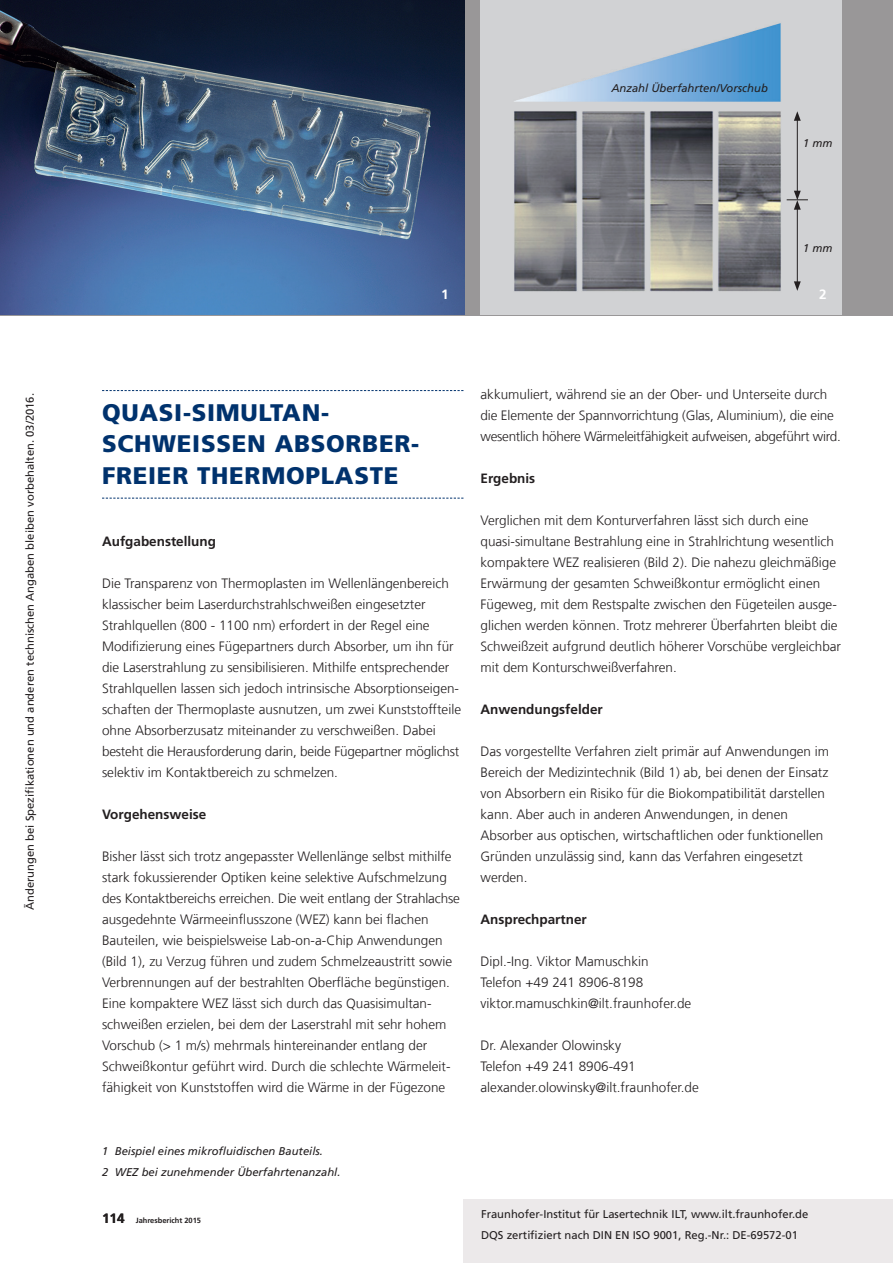
<style>
.page{position:relative;width:893px;height:1263px;background:#fff}
.page>*{position:absolute;margin:0;border:0;box-sizing:border-box;transform-origin:0 0}
.t1{font:900 24px/31.5px "Frutiger LT Com";letter-spacing:.03em;color:#00326d}
.t2{font:300 13.5px/21px "Frutiger LT Com";color:#231f20}
.t3{font:700 13.5px "Frutiger LT Com";color:#231f20}
.t4{font:700 13.5px "Frutiger LT Com";color:#fff}
.t5{font:11.25px/21px "Frutiger LT Com";color:#231f20}
.t6{font:italic 11.25px/21px "Frutiger LT Com";color:#231f20}
.t7{font:700 7.5px "Frutiger LT Com";color:#231f20}
.s1{font-size:13.5px}
</style>
<div class="page">
<div style="left:463px;top:1199px;width:430px;height:64px;background:#ece9ea"></div>
<div style="left:0;top:0;width:893px;height:315px;background:#999798"></div>
<img style="left:0;top:0;width:464px;height:315px">
<svg style="left:102px;top:390px;width:361px;height:1px"></svg>
<svg style="left:102px;top:498px;width:361px;height:1px"></svg>
<img style="left:480px;top:0;width:362px;height:315px">
<hr style="left:797px;top:118px;width:1px;height:75px;background:#231f20">
<svg style="left:794px;top:111px;width:7px;height:10px"></svg>
<hr style="left:797px;top:207px;width:1px;height:77px;background:#231f20">
<svg style="left:787px;top:191px;width:21px;height:19px"></svg>
<svg style="left:794px;top:281px;width:7px;height:10px"></svg>
<p class="t5" style="left:20px;top:910px;width:518px;rotate:-90deg">Änderungen bei Spezifikationen und anderen technischen Angaben bleiben vorbehalten. 03/2016.</p>
<p class="t6" style="left:611px;top:77px;width:158px">Anzahl Überfahrten/Vorschub</p>
<p class="t6" style="left:803px;top:133px;width:31px">1 mm</p>
<p class="t4" style="left:441px;top:286px;width:9px">1</p>
<p class="t6" style="left:803px;top:238px;width:31px">1 mm</p>
<p class="t4" style="left:819px;top:286px;width:9px">2</p>
<h1 class="t1" style="left:102px;top:397px;width:319px">QUASI-SIMULTAN-<br>SCHWEISSEN ABSORBER-<br>FREIER THERMOPLASTE</h1>
<p class="t3" style="left:102px;top:533px;width:116px">Aufgabenstellung</p>
<p class="t2" style="left:102px;top:573px;width:361px">Die Transparenz von Thermoplasten im Wellenlängenbereich klassischer beim Laserdurchstrahlschweißen eingesetzter Strahlquellen (800 - 1100 nm) erfordert in der Regel eine Modifizierung eines Fügepartners durch Absorber, um ihn für die Laserstrahlung zu sensibilisieren. Mithilfe entsprechender Strahlquellen lassen sich jedoch intrinsische Absorptionseigen&shy;schaften der Thermoplaste ausnutzen, um zwei Kunststoffteile ohne Absorberzusatz miteinander zu verschweißen. Dabei besteht die Herausforderung darin, beide Fügepartner möglichst selektiv im Kontaktbereich zu schmelzen.</p>
<p class="t3" style="left:102px;top:806px;width:106px">Vorgehensweise</p>
<p class="t2" style="left:102px;top:846px;width:359px">Bisher lässt sich trotz angepasster Wellenlänge selbst mithilfe stark fokussierender Optiken keine selektive Aufschmelzung des Kontaktbereichs erreichen. Die weit entlang der Strahlachse ausgedehnte Wärmeeinflusszone (WEZ) kann bei flachen Bauteilen, wie beispielsweise Lab-on-a-Chip Anwendungen (Bild 1), zu Verzug führen und zudem Schmelzeaustritt sowie Verbrennungen auf der bestrahlten Oberfläche begünstigen.<br>Eine kompaktere WEZ lässt sich durch das Quasisimultan&shy;schweißen erzielen, bei dem der Laserstrahl mit sehr hohem Vorschub (&gt; 1 m/s) mehrmals hintereinander entlang der Schweißkontur geführt wird. Durch die schlechte Wärmeleit&shy;fähigkeit von Kunststoffen wird die Wärme in der Fügezone</p>
<p class="t2" style="left:480px;top:384px;width:362px">akkumuliert, während sie an der Ober- und Unterseite durch die Elemente der Spannvorrichtung (Glas, Aluminium), die eine wesentlich höhere Wärmeleitfähigkeit aufweisen, abgeführt wird.</p>
<p class="t3" style="left:480px;top:471px;width:56px">Ergebnis</p>
<p class="t2" style="left:480px;top:510px;width:362px">Verglichen mit dem Konturverfahren lässt sich durch eine quasi-simultane Bestrahlung eine in Strahlrichtung wesentlich kompaktere WEZ realisieren (Bild 2). Die nahezu gleichmäßige Erwärmung der gesamten Schweißkontur ermöglicht einen Fügeweg, mit dem Restspalte zwischen den Fügeteilen ausge&shy;glichen werden können. Trotz mehrerer Überfahrten bleibt die Schweißzeit aufgrund deutlich höherer Vorschübe vergleichbar mit dem Konturschweißverfahren.</p>
<p class="t3" style="left:480px;top:702px;width:124px">Anwendungsfelder</p>
<p class="t2" style="left:480px;top:741px;width:350px">Das vorgestellte Verfahren zielt primär auf Anwendungen im Bereich der Medizintechnik (Bild 1) ab, bei denen der Einsatz von Absorbern ein Risiko für die Biokompatibilität darstellen kann. Aber auch in anderen Anwendungen, in denen Absorber aus optischen, wirtschaftlichen oder funktionellen Gründen unzulässig sind, kann das Verfahren eingesetzt werden.</p>
<p class="t3" style="left:480px;top:912px;width:108px">Ansprechpartner</p>
<p class="t2" style="left:480px;top:951px;width:212px">Dipl.-Ing. Viktor Mamuschkin<br>Telefon +49 241 8906-8198 viktor.mamuschkin@ilt.fraunhofer.de</p>
<p class="t2" style="left:480px;top:1035px;width:220px">Dr. Alexander Olowinsky<br>Telefon +49 241 8906-491 alexander.olowinsky@ilt.fraunhofer.de</p>
<p class="t6" style="left:102px;top:1141px;width:240px">1 Beispiel eines mikrofluidischen Bauteils.<br>2 WEZ bei zunehmender Überfahrtenanzahl.</p>
<p class="t7" style="left:102px;top:1216px;width:101px"><span class="s1">114</span> Jahresbericht 2015</p>
<p class="t5" style="left:481px;top:1204px;width:329px">Fraunhofer-Institut für Lasertechnik ILT, www.ilt.fraunhofer.de<br>DQS zertifiziert nach DIN EN ISO 9001, Reg.-Nr.: DE-69572-01</p>
</div>
